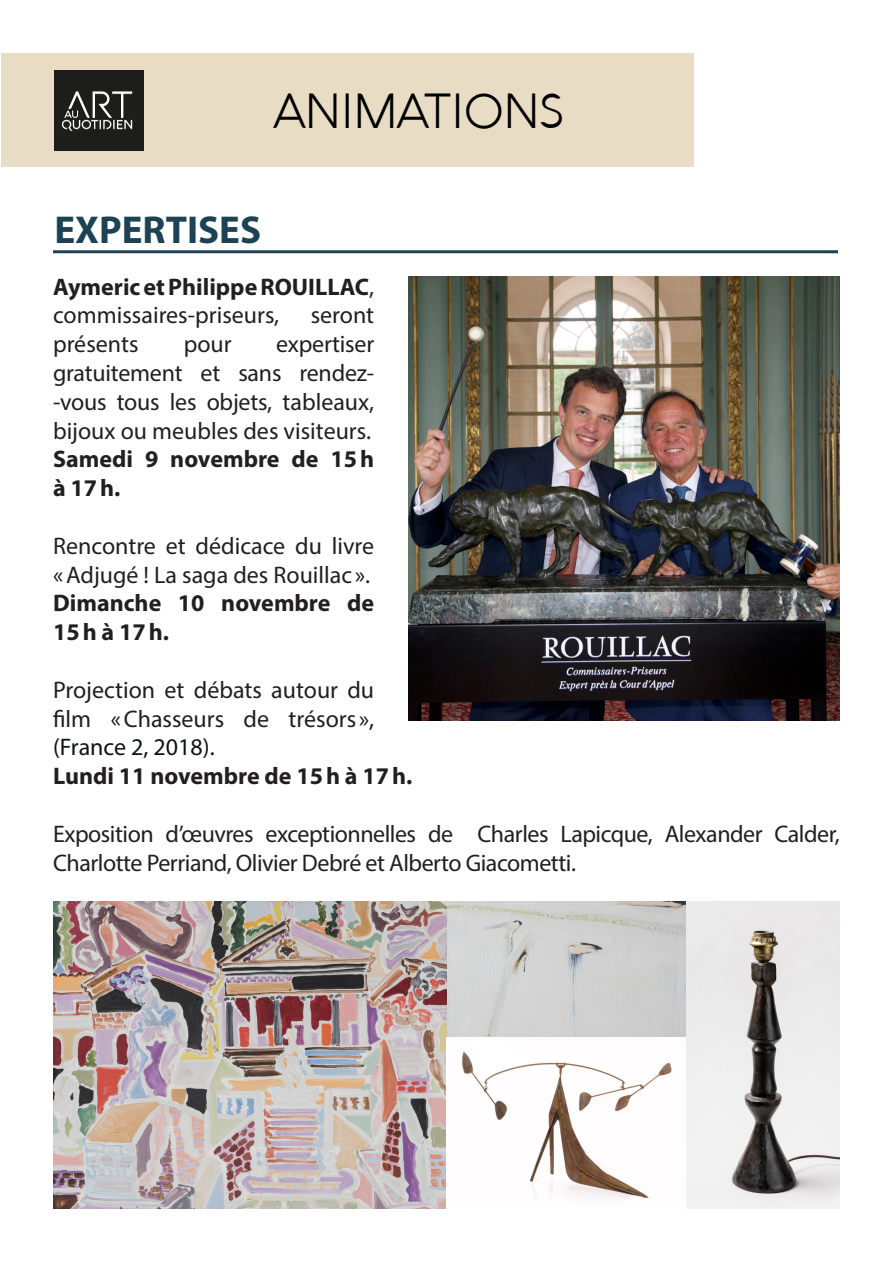
<style>
.page{position:relative;width:893px;height:1263px;background:#fff}
.page>*{position:absolute;margin:0;border:0;box-sizing:border-box;transform-origin:0 0}
.t1{font:300 48px "Aquawax";color:#000001}
.t2{font:700 39px "Myriad Pro";color:#1d4254}
.t3{font:24px/28.8px "Myriad Pro";letter-spacing:-.005em;color:#231f20;text-align:justify}
.t4{font:700 24px/28.8px "Myriad Pro";color:#231f20}
.s1{font-weight:400}
.s2{color:#0f1414}
.s3{font-weight:700}
</style>
<div class="page">
<img style="left:408px;top:277px;width:431px;height:443px">
<hr style="left:53px;top:250px;width:785px;height:3px;background:#1d4254">
<div style="left:1px;top:53px;width:693px;height:113px;background:#e9dcc5"></div>
<img style="left:55px;top:71px;width:88px;height:80px">
<img style="left:54px;top:901px;width:785px;height:308px">
<h1 class="t1" style="left:274px;top:83px;width:291px">ANIMATIONS</h1>
<h2 class="t2" style="left:54px;top:204px;width:208px">EXPERTISES</h2>
<p class="t4" style="left:53px;top:271px;width:323px">Aymeric et Philippe ROUILLAC<span class="s1">, commissaires-priseurs,</span></p>
<p class="t3" style="left:311px;top:301px;width:65px">seront</p>
<p class="t3" style="left:53px;top:329px;width:87px">présents</p>
<p class="t3" style="left:184px;top:329px;width:49px">pour</p>
<p class="t3" style="left:53px;top:329px;width:323px;text-indent:223px">expertiser gratuitement et sans rendez--vous tous les objets, tableaux, bijoux ou meubles des visiteurs.</p>
<p class="t4" style="left:53px;top:444px;width:323px">Samedi 9 novembre de 15h à 17h.</p>
<p class="t3" style="left:53px;top:531px;width:323px;text-align:left">Rencontre et dédicace du livre <span class="s2">«</span>Adjugé ! La saga des Rouillac <span class="s2">»</span>.<br><span class="s3">Dimanche 10 novembre de<br>15h à 17h.</span></p>
<p class="t3" style="left:53px;top:675px;width:323px">Projection et débats autour du film <span class="s2">«</span>Chasseurs de trésors <span class="s2">», (France 2, 2018).</span></p>
<p class="t4" style="left:53px;top:761px;width:361px">Lundi 11 novembre de 15h à 17h.</p>
<p class="t3" style="left:53px;top:819px;width:788px">Exposition d’œuvres exceptionnelles de Charles Lapicque, Alexander Calder,<br>Charlotte Perriand, Olivier Debré et Alberto Giacometti.</p>
</div>
